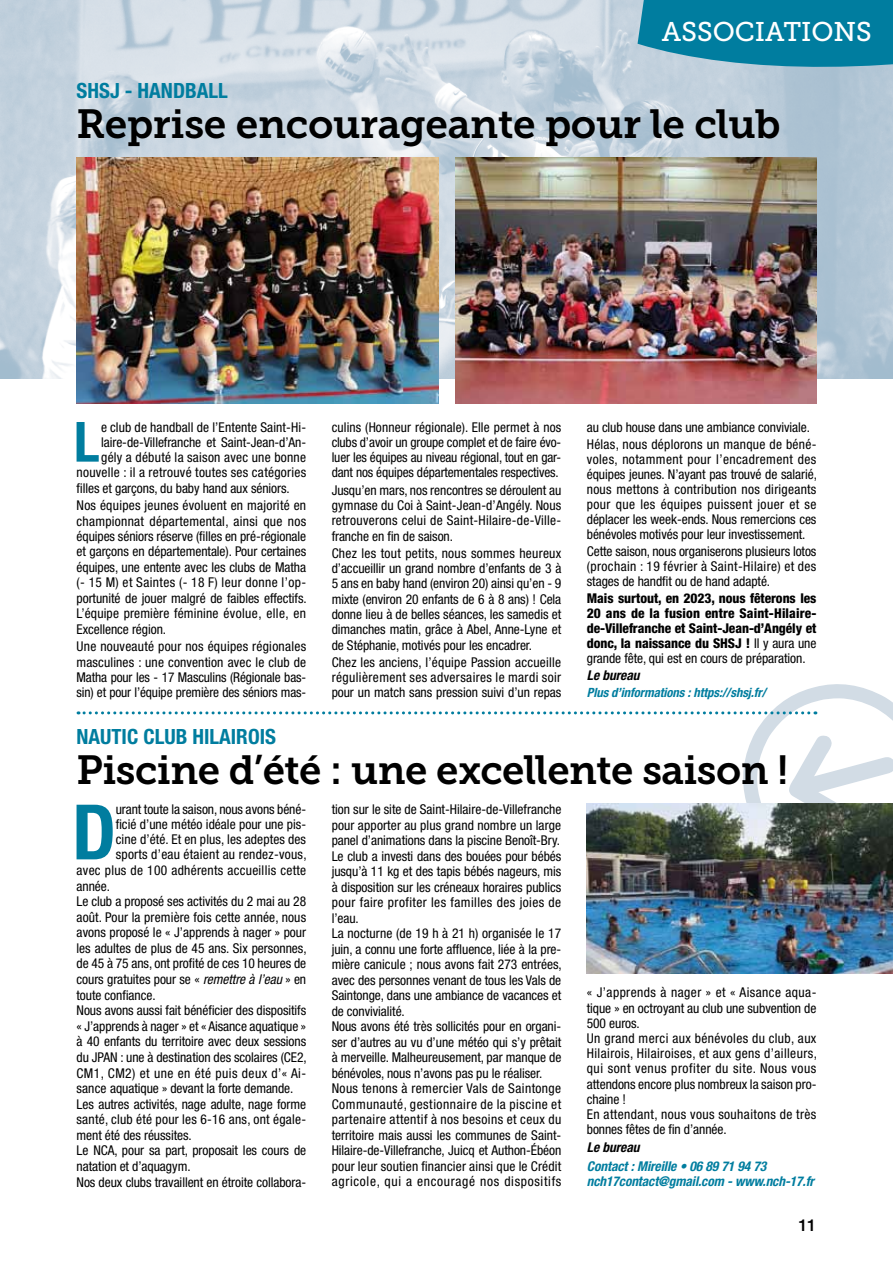
<style>
.page{position:relative;width:893px;height:1263px;background:#fff}
.page>*{position:absolute;margin:0;border:0;box-sizing:border-box;transform-origin:0 0}
.t1{font:700 condensed 76.5px "Helvetica Neue";color:#007d9f}
.t2{font:700 condensed 55.5px "Helvetica Neue";color:#007d9f}
.t3{font:40.5px "Museo Slab 700";letter-spacing:-.015em;color:#000}
.t4{font:27px "Museo Slab 500";color:#fff}
.t5{font:700 condensed 21px "Helvetica Neue";color:#007d9f}
.t6{font:500 16.5px "Helvetica Neue";color:#000}
.t7{font:condensed 13.5px/15.5px "Helvetica Neue";letter-spacing:-.005em;color:#000;text-align:justify}
.t8{font:condensed 13.5px/15.3px "Helvetica Neue";letter-spacing:.03em;color:#000}
.t9{font:800 condensed 13.5px/15px "Helvetica Neue";letter-spacing:-.005em;color:#000;text-align:justify}
.t10{font:condensed 13.5px "Helvetica Neue";letter-spacing:.02em;color:#000}
.t11{font:italic 700 condensed 13.5px/15.1px "Helvetica Neue";letter-spacing:-.005em;color:#007d9f}
.t12{font:italic 700 condensed 13.5px "Helvetica Neue";letter-spacing:-.005em;color:#000}
.t13{font:italic 700 condensed 12.75px "Helvetica Neue";letter-spacing:-.005em;color:#007d9f}
.s1{font-weight:400}
.s2{font-style:italic}
</style>
<div class="page">
<img style="left:0;top:0;width:893px;height:378px">
<img style="left:587px;top:894px;width:306px;height:80px">
<img style="left:455px;top:157px;width:361px;height:247px">
<img style="left:77px;top:157px;width:361px;height:247px">
<svg style="left:548px;top:0;width:345px;height:76px;background:#50a0b9"></svg>
<svg style="left:78px;top:711px;width:815px;height:183px"></svg>
<h3 class="t4" style="left:662px;top:17px;width:211px">ASSOCIATIONS</h3>
<h3 class="t5" style="left:77px;top:77px;width:153px">SHSJ - HANDBALL</h3>
<h3 class="t3" style="left:77px;top:101px;width:705px">Reprise encourageante pour le club</h3>
<h2 class="t2" style="left:74px;top:408px;width:27px">L</h2>
<p class="t7" style="left:101px;top:419px;width:207px">e club de handball de l’Entente Saint-Hi-</p>
<p class="t7" style="left:101px;top:434px;width:207px">laire-de-Villefranche et Saint-Jean-d’An-</p>
<p class="t10" style="left:101px;top:449px;width:206px">gély a débuté la saison avec une bonne</p>
<p class="t10" style="left:77px;top:464px;width:231px">nouvelle : il a retrouvé toutes ses catégories</p>
<p class="t7" style="left:77px;top:480px;width:215px">filles et garçons, du baby hand aux séniors.</p>
<p class="t7" style="left:77px;top:497px;width:232px">Nos équipes jeunes évoluent en majorité en championnat départemental, ainsi que nos équipes séniors réserve (filles en pré-régionale et garçons en départementale). Pour certaines équipes, une entente avec les clubs de Matha (- 15 M) et Saintes (- 18 F) leur donne l’op&shy;portunité de jouer malgré de faibles effectifs.<br>L’équipe première féminine évolue, elle, en Excellence région.</p>
<p class="t7" style="left:77px;top:638px;width:231px">Une nouveauté pour nos équipes régionales masculines : une convention avec le club de Matha pour les - 17 Masculins (Régionale bas&shy;sin) et pour l’équipe première des séniors mas-</p>
<p class="t7" style="left:332px;top:419px;width:231px">culins (Honneur régionale). Elle permet à nos clubs d’avoir un groupe complet et de faire évo&shy;luer les équipes au niveau régional, tout en gar&shy;dant nos équipes départementales respectives.</p>
<p class="t7" style="left:332px;top:482px;width:231px">Jusqu’en mars, nos rencontres se déroulent au gymnase du Coi à Saint-Jean-d’Angély. Nous retrouverons celui de Saint-Hilaire-de-Ville&shy;franche en fin de saison.</p>
<p class="t7" style="left:332px;top:545px;width:231px">Chez les tout petits, nous sommes heureux d’accueillir un grand nombre d’enfants de 3 à 5 ans en baby hand (environ 20) ainsi qu’en - 9 mixte (environ 20 enfants de 6 à 8 ans) ! Cela donne lieu à de belles séances, les samedis et dimanches matin, grâce à Abel, Anne-Lyne et de Stéphanie, motivés pour les encadrer.</p>
<p class="t7" style="left:332px;top:654px;width:231px">Chez les anciens, l’équipe Passion accueille régulièrement ses adversaires le mardi soir pour un match sans pression suivi d’un repas</p>
<p class="t7" style="left:587px;top:418px;width:231px;line-height:17.1px">au club house dans une ambiance conviviale.<br>Hélas, nous déplorons un manque de béné-</p>
<p class="t7" style="left:587px;top:451px;width:232px;line-height:15px">voles, notamment pour l’encadrement des équipes jeunes. N’ayant pas trouvé de salarié, nous mettons à contribution nos dirigeants pour que les équipes puissent jouer et se déplacer les week-ends. Nous remercions ces bénévoles motivés pour leur investissement.</p>
<p class="t7" style="left:587px;top:544px;width:231px;line-height:15px">Cette saison, nous organiserons plusieurs lotos (prochain : 19 février à Saint-Hilaire) et des stages de handfit ou de hand adapté.</p>
<p class="t9" style="left:587px;top:591px;width:231px">Mais surtout, en 2023, nous fêterons les 20 ans de la fusion entre Saint-Hilaire&shy;de-Villefranche et Saint-Jean-d’Angély et donc, la naissance du SHSJ ! <span class="s1">Il y aura une grande fête, qui est en cours de préparation.</span></p>
<p class="t12" style="left:587px;top:667px;width:54px">Le bureau</p>
<p class="t13" style="left:587px;top:685px;width:181px">Plus d’informations : https://shsj.fr/</p>
<h3 class="t5" style="left:77px;top:724px;width:34px">NAUTIC</h3>
<h3 class="t5" style="left:143px;top:724px;width:12px">CLUB</h3>
<h3 class="t5" style="left:192px;top:724px;width:85px">HILAIROIS</h3>
<h3 class="t3" style="left:77px;top:747px;width:713px">Piscine d’été : une excellente saison !</h3>
<h1 class="t1" style="left:72px;top:786px;width:38px">D</h1>
<p class="t7" style="left:116px;top:802px;width:192px">urant toute la saison, nous avons béné-</p>
<p class="t7" style="left:332px;top:802px;width:232px;text-align:left">tion sur le site de Saint-Hilaire-de-Villefranche pour apporter au plus grand nombre un large panel d’animations dans la piscine Benoît-Bry.<br>Le club a investi dans des bouées pour bébés jusqu’à 11 kg et des tapis bébés nageurs, mis à disposition sur les créneaux horaires publics pour faire profiter les familles des joies de l’eau.<br>La nocturne (de 19 h à 21 h) organisée le 17 juin, a connu une forte affluence, liée à la pre&shy;mière canicule ; nous avons fait 273 entrées, avec des personnes venant de tous les Vals de Saintonge, dans une ambiance de vacances et de convivialité.<br>Nous avons été très sollicités pour en organi&shy;ser d’autres au vu d’une météo qui s’y prêtait à merveille. Malheureusement, par manque de bénévoles, nous n’avons pas pu le réaliser.<br>Nous tenons à remercier Vals de Saintonge Communauté, gestionnaire de la piscine et partenaire attentif à nos besoins et ceux du territoire mais aussi les communes de Saint-Hilaire-de-Villefranche, Juicq et Authon-Ébéon pour leur soutien financier ainsi que le Crédit agricole, qui a encouragé nos dispositifs</p>
<p class="t7" style="left:116px;top:817px;width:192px">ficié d’une météo idéale pour une pis-</p>
<p class="t7" style="left:116px;top:832px;width:192px">cine d’été. Et en plus, les adeptes des</p>
<p class="t10" style="left:116px;top:847px;width:192px">sports d’eau étaient au rendez-vous,</p>
<p class="t10" style="left:77px;top:862px;width:231px">avec plus de 100 adhérents accueillis cette</p>
<p class="t7" style="left:77px;top:878px;width:35px">année.</p>
<p class="t7" style="left:77px;top:893px;width:231px">Le club a proposé ses activités du 2 mai au 28</p>
<p class="t7" style="left:77px;top:909px;width:231px">août. Pour la première fois cette année, nous</p>
<p class="t7" style="left:77px;top:925px;width:231px">avons proposé le « J’apprends à nager » pour</p>
<p class="t7" style="left:77px;top:940px;width:232px">les adultes de plus de 45 ans. Six personnes,</p>
<p class="t7" style="left:77px;top:956px;width:231px">de 45 à 75 ans, ont profité de ces 10 heures de</p>
<p class="t7" style="left:77px;top:971px;width:231px">cours gratuites pour se « <span class="s2">remettre à l’eau</span> » en</p>
<p class="t7" style="left:77px;top:987px;width:81px">toute confiance.</p>
<p class="t7" style="left:77px;top:1002px;width:231px">Nous avons aussi fait bénéficier des dispositifs</p>
<p class="t7" style="left:77px;top:1018px;width:231px">« J’apprends à nager » et « Aisance aquatique »</p>
<p class="t7" style="left:77px;top:1034px;width:231px">à 40 enfants du territoire avec deux sessions</p>
<p class="t7" style="left:77px;top:1049px;width:232px">du JPAN : une à destination des scolaires (CE2,</p>
<p class="t8" style="left:77px;top:1065px;width:231px">CM1, CM2) et une en été puis deux d’« Ai-</p>
<p class="t7" style="left:77px;top:1080px;width:218px">sance aquatique » devant la forte demande.</p>
<p class="t7" style="left:77px;top:1096px;width:231px">Les autres activités, nage adulte, nage forme</p>
<p class="t10" style="left:77px;top:1112px;width:231px">santé, club été pour les 6-16 ans, ont égale-</p>
<p class="t7" style="left:77px;top:1127px;width:117px">ment été des réussites.</p>
<p class="t7" style="left:77px;top:1143px;width:231px">Le NCA, pour sa part, proposait les cours de</p>
<p class="t7" style="left:77px;top:1158px;width:116px">natation et d’aquagym.</p>
<p class="t7" style="left:77px;top:1174px;width:231px">Nos deux clubs travaillent en étroite collabora-</p>
<p class="t8" style="left:587px;top:985px;width:232px">« J’apprends à nager » et « Aisance aqua&shy;tique » en octroyant au club une subvention de 500 euros.<br>Un grand merci aux bénévoles du club, aux Hilairois, Hilairoises, et aux gens d’ailleurs, qui sont venus profiter du site. Nous vous attendons encore plus nombreux la saison pro&shy;chaine !<br>En attendant, nous vous souhaitons de très bonnes fêtes de fin d’année.</p>
<p class="t12" style="left:587px;top:1139px;width:54px">Le bureau</p>
<p class="t11" style="left:587px;top:1159px;width:229px">Contact : Mireille • 06 89 71 94 73 nch17contact@gmail.com - www.nch-17.fr</p>
<p class="t6" style="left:798px;top:1215px;width:19px">11</p>
</div>
